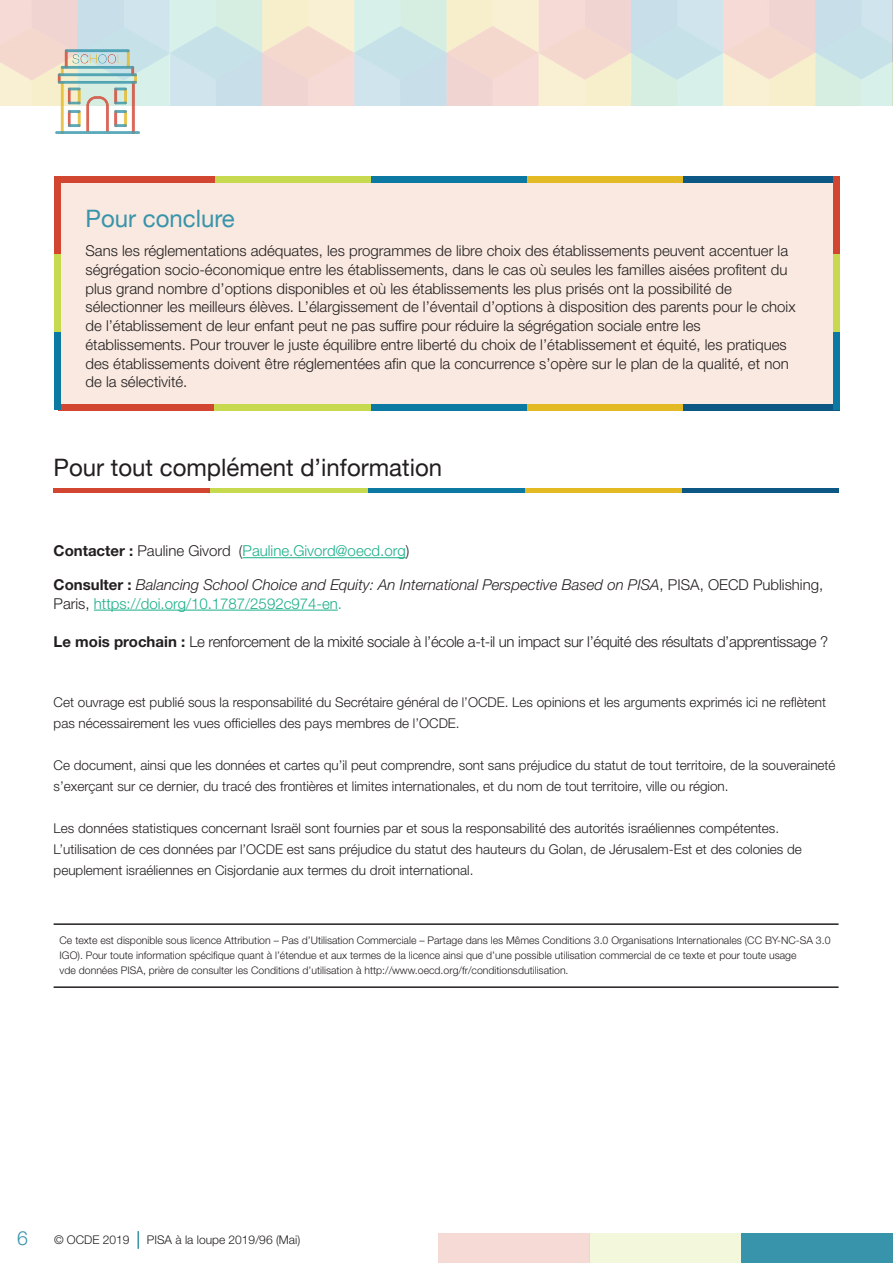
<style>
.page{position:relative;width:893px;height:1263px;background:#fff}
.page>*{position:absolute;margin:0;border:0;box-sizing:border-box;transform-origin:0 0}
.t1{font:24px "Helvetica Neue";color:#231f20}
.t2{font:24px "Helvetica Neue";color:#3894aa}
.t3{font:300 19.5px "Helvetica Neue LT Std";color:#3894aa}
.t4{font:300 15px/18.8px "Helvetica Neue LT Std";color:#231f20}
.t5{font:italic 300 15px/18.8px "Helvetica Neue LT Std";color:#231f20}
.t6{font:300 15px "Helvetica Neue LT Std";letter-spacing:-.02em;color:#231f20}
.t7{font:300 15px "Helvetica Neue LT Std";color:#1aaf89}
.t8{font:300 13.5px/21px "Helvetica Neue LT Std";color:#231f20}
.t9{font:300 12px "Helvetica Neue LT Std";color:#231f20}
.t10{font:300 10.5px/15px "Helvetica Neue LT Std";color:#231f20}
.s1{font-weight:700;color:#231f20}
.s2{color:#231f20}
.s3{font-weight:700;font-style:normal}
.s4{font-style:normal}
.s5{font-style:normal;color:#1aaf89}
.s6{font-weight:700}
</style>
<div class="page">
<div style="left:438px;top:1233px;width:151px;height:30px;background:#f6dad6"></div>
<div style="left:589px;top:1233px;width:152px;height:30px;background:#f3f7dc"></div>
<div style="left:741px;top:1233px;width:152px;height:30px;background:#3894aa"></div>
<hr style="left:892px;top:1233px;width:1px;height:30px;background:#e6ba21">
<img style="left:0;top:0;width:893px;height:105px">
<svg style="left:137px;top:1231px;width:2px;height:18px"></svg>
<img style="left:54px;top:48px;width:87px;height:86px">
<div style="left:13px;top:19px;width:13px;height:13px;background:#f6dad5"></div>
<hr style="left:54px;top:488px;width:157px;height:4px;background:#d24631">
<hr style="left:211px;top:488px;width:157px;height:4px;background:#c7d94e">
<hr style="left:368px;top:488px;width:157px;height:4px;background:#0c79a2">
<hr style="left:525px;top:488px;width:157px;height:4px;background:#e3ba23">
<hr style="left:682px;top:488px;width:157px;height:4px;background:#0c5783">
<div style="left:54px;top:183px;width:782px;height:227px;background:#f9e9e0"></div>
<div style="left:59px;top:404px;width:156px;height:6px;background:#d24631"></div>
<div style="left:215px;top:404px;width:156px;height:6px;background:#c7d94e"></div>
<div style="left:371px;top:404px;width:156px;height:6px;background:#0c79a2"></div>
<div style="left:527px;top:404px;width:156px;height:6px;background:#e3ba23"></div>
<div style="left:683px;top:404px;width:156px;height:6px;background:#0c5783"></div>
<div style="left:59px;top:176px;width:156px;height:7px;background:#d24631"></div>
<div style="left:215px;top:176px;width:156px;height:7px;background:#c7d94e"></div>
<div style="left:371px;top:176px;width:156px;height:7px;background:#0c79a2"></div>
<div style="left:527px;top:176px;width:156px;height:7px;background:#e3ba23"></div>
<div style="left:683px;top:176px;width:156px;height:7px;background:#0c5783"></div>
<div style="left:54px;top:176px;width:6px;height:79px;background:#d24631"></div>
<div style="left:54px;top:255px;width:6px;height:78px;background:#c7d94e"></div>
<div style="left:54px;top:333px;width:6px;height:77px;background:#0c79a2"></div>
<div style="left:833px;top:176px;width:6px;height:79px;background:#d24631"></div>
<div style="left:833px;top:255px;width:6px;height:78px;background:#c7d94e"></div>
<div style="left:833px;top:333px;width:6px;height:77px;background:#0c79a2"></div>
<hr style="left:243px;top:557px;width:163px;height:1px;background:#1aaf89">
<hr style="left:94px;top:610px;width:244px;height:1px;background:#1aaf89">
<hr style="left:54px;top:923px;width:785px;height:2px;background:#231f20">
<hr style="left:54px;top:986px;width:785px;height:2px;background:#231f20">
<h1 class="t2" style="left:85px;top:201px;width:151px">Pour conclure</h1>
<p class="t4" style="left:85px;top:241px;width:712px">Sans les réglementations adéquates, les programmes de libre choix des établissements peuvent accentuer la ségrégation socio-économique entre les établissements, dans le cas où seules les familles aisées profitent du plus grand nombre d’options disponibles et où les établissements les plus prisés ont la possibilité de sélectionner les meilleurs élèves. L’élargissement de l’éventail d’options à disposition des parents pour le choix de l’établissement de leur enfant peut ne pas suffire pour réduire la ségrégation sociale entre les établissements. Pour trouver le juste équilibre entre liberté du choix de l’établissement et équité, les pratiques des établissements doivent être réglementées afin que la concurrence s’opère sur le plan de la qualité, et non de la sélectivité.</p>
<h1 class="t1" style="left:54px;top:450px;width:390px">Pour tout complément d’information</h1>
<p class="t7" style="left:54px;top:542px;width:357px"><span class="s1">Contacter :</span> <span class="s2">Pauline Givord (</span>Pauline.Givord@oecd.org<span class="s2">)</span></p>
<p class="t5" style="left:54px;top:575px;width:771px"><span class="s3">Consulter :</span> Balancing School Choice and Equity: An International Perspective Based on PISA<span class="s4">, PISA, OECD Publishing,<br>Paris,</span> <span class="s5">https://doi.org/10.1787/2592c974-en.</span></p>
<p class="t6" style="left:54px;top:633px;width:776px"><span class="s6">Le mois prochain :</span> Le renforcement de la mixité sociale à l’école a-t-il un impact sur l’équité des résultats d’apprentissage ?</p>
<p class="t8" style="left:54px;top:692px;width:774px">Cet ouvrage est publié sous la responsabilité du Secrétaire général de l’OCDE. Les opinions et les arguments exprimés ici ne reflètent pas nécessairement les vues officielles des pays membres de l’OCDE.</p>
<p class="t8" style="left:54px;top:755px;width:783px">Ce document, ainsi que les données et cartes qu’il peut comprendre, sont sans préjudice du statut de tout territoire, de la souveraineté s’exerçant sur ce dernier, du tracé des frontières et limites internationales, et du nom de tout territoire, ville ou région.</p>
<p class="t8" style="left:54px;top:818px;width:750px">Les données statistiques concernant Israël sont fournies par et sous la responsabilité des autorités israéliennes compétentes.<br>L’utilisation de ces données par l’OCDE est sans préjudice du statut des hauteurs du Golan, de Jérusalem‑Est et des colonies de peuplement israéliennes en Cisjordanie aux termes du droit international.</p>
<p class="t10" style="left:60px;top:933px;width:772px">Ce texte est disponible sous licence Attribution – Pas d’Utilisation Commerciale – Partage dans les Mêmes Conditions 3.0 Organisations Internationales (CC BY-NC-SA 3.0<br>IGO). Pour toute information spécifique quant à l’étendue et aux termes de la licence ainsi que d’une possible utilisation commercial de ce texte et pour toute usage<br>vde données PISA, prière de consulter les Conditions d’utilisation à http://www.oecd.org/fr/conditionsdutilisation.</p>
<h2 class="t3" style="left:17px;top:1226px;width:12px">6</h2>
<p class="t9" style="left:54px;top:1233px;width:77px">© OCDE 2019</p>
<p class="t9" style="left:147px;top:1233px;width:155px">PISA à la loupe 2019/96 (Mai)</p>
</div>
